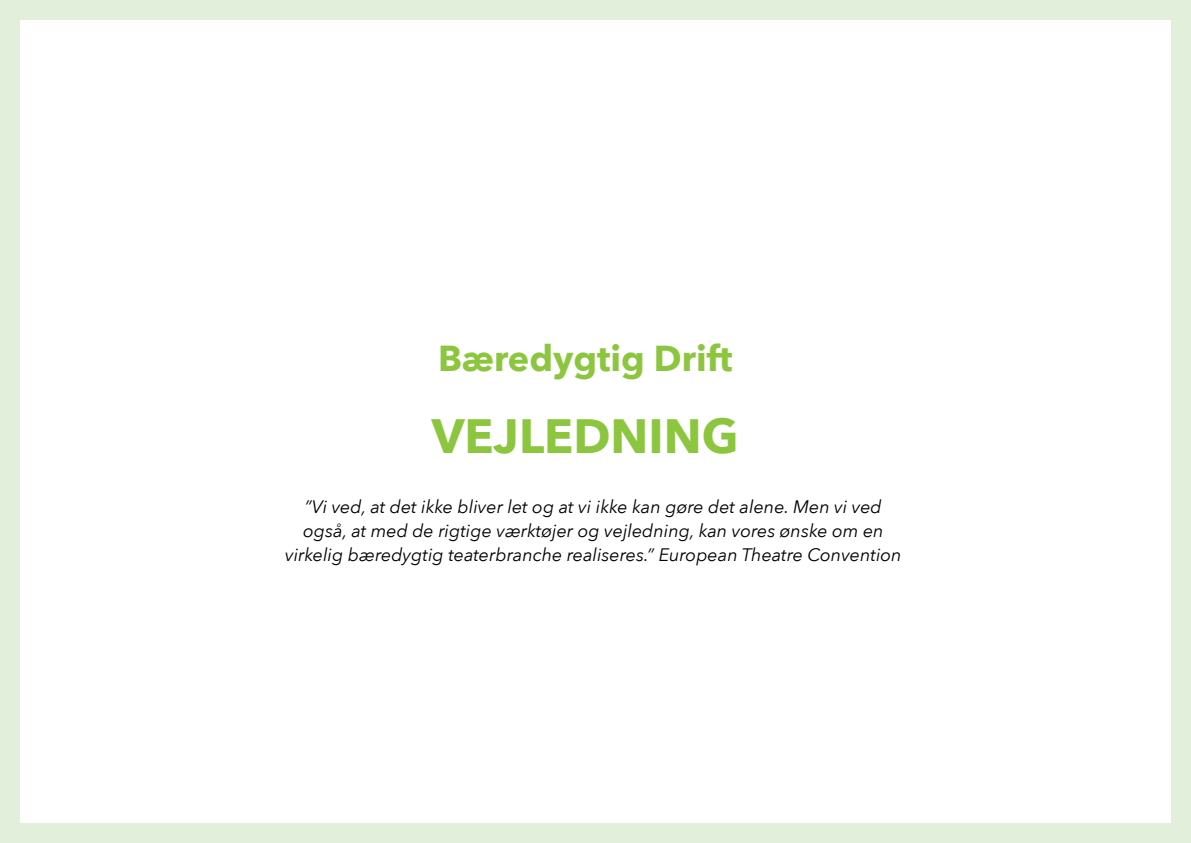
<style>
.page{position:relative;width:1191px;height:843px;background:#fff}
.page>*{position:absolute;margin:0;border:0;box-sizing:border-box;transform-origin:0 0}
.t1{font:700 48px "Avenir Next";color:#8cc63f}
.t2{font:700 36px "Avenir Next";color:#8cc63f}
.t3{font:italic 18px/24px "Avenir Next";color:#000;text-align:center}
</style>
<div class="page">
<div style="left:0;top:0;width:1191px;height:20px;background:#e2efda"></div>
<div style="left:0;top:823px;width:1191px;height:19px;background:#e2efda"></div>
<div style="left:1171px;top:17px;width:20px;height:816px;background:#e2efda"></div>
<div style="left:0;top:17px;width:20px;height:816px;background:#e2efda"></div>
<h2 class="t2" style="left:438px;top:334px;width:296px">Bæredygtig Drift</h2>
<h1 class="t1" style="left:432px;top:404px;width:308px">VEJLEDNING</h1>
<p class="t3" style="left:285px;top:495px;width:618px">”Vi ved, at det ikke bliver let og at vi ikke kan gøre det alene. Men vi ved også, at med de rigtige værktøjer og vejledning, kan vores ønske om en virkelig bæredygtig teaterbranche realiseres.” European Theatre Convention</p>
</div>
